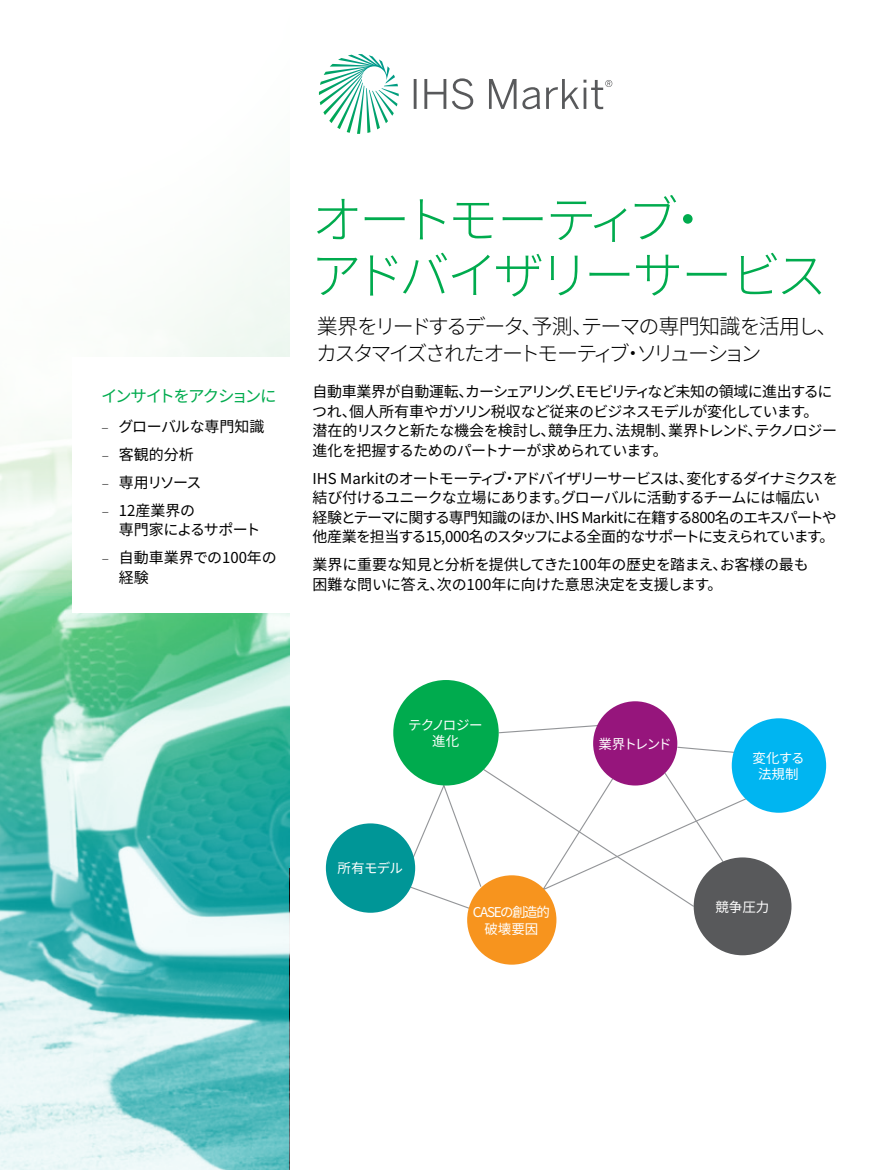
<style>
.page{position:relative;width:893px;height:1170px;background:#fff}
.page>*{position:absolute;margin:0;border:0;box-sizing:border-box;transform-origin:0 0}
.t1{font:300 51px/55.5px "Source Han Sans";letter-spacing:-.105em;color:#00ab4e}
.t2{font:300 21px/27px "Source Han Sans";letter-spacing:-.105em;color:#000}
.t3{font:16.5px "Source Han Sans";letter-spacing:-.1em;color:#00ab4e}
.t4{font:15px/19.5px "Source Han Sans";letter-spacing:-.06em;color:#000}
.t5{font:15px/19.5px "Source Han Sans";letter-spacing:-.04em;color:#000}
.t6{font:15px/19.5px "Source Han Sans";letter-spacing:-.015em;color:#000}
.t7{font:15px/28px "Source Han Sans";color:#000}
.t8{font:13.5px/16.5px "Source Han Sans";letter-spacing:-.055em;color:#fff;text-align:center}
.t9{font:13.5px/16.5px "Source Han Sans";letter-spacing:-.1em;color:#fff;text-align:center}
.s1{font-family:"Source Sans Pro";font-weight:300}
</style>
<div class="page">
<svg style="left:0;top:867px;width:289px;height:302px;background:#8ad0d1"></svg>
<svg style="left:0;top:225px;width:289px;height:642px"></svg>
<svg style="left:319px;top:54px;width:80px;height:80px"></svg>
<svg style="left:414px;top:79px;width:3px;height:30px"></svg>
<svg style="left:424px;top:79px;width:22px;height:30px"></svg>
<svg style="left:452px;top:78px;width:21px;height:31px"></svg>
<svg style="left:489px;top:79px;width:51px;height:30px"></svg>
<svg style="left:546px;top:79px;width:66px;height:30px"></svg>
<div style="left:72px;top:357px;width:219px;height:255px;background:#fff"></div>
<svg style="left:498px;top:724px;width:99px;height:10px"></svg>
<svg style="left:676px;top:746px;width:59px;height:7px"></svg>
<svg style="left:409px;top:767px;width:339px;height:142px"></svg>
<div style="left:393px;top:680px;width:106px;height:105px;background:#00ab4e;border-radius:50%"></div>
<div style="left:326px;top:823px;width:89px;height:89px;background:#009697;border-radius:50%"></div>
<div style="left:467px;top:875px;width:89px;height:89px;background:#f7941e;border-radius:50%"></div>
<div style="left:694px;top:857px;width:97px;height:98px;background:#58595b;border-radius:50%"></div>
<div style="left:732px;top:718px;width:94px;height:94px;background:#00b5f1;border-radius:50%"></div>
<div style="left:593px;top:701px;width:84px;height:84px;background:#96157c;border-radius:50%"></div>
<p class="t3" style="left:101px;top:386px;width:177px">インサイトをアクションに</p>
<p class="t7" style="left:101px;top:412px;width:165px"><span class="s1">‒</span> グローバルな専門知識<span class="s1">‒</span> 客観的分析<br><span class="s1">‒</span> 専用リソース<br><span class="s1">‒</span> 12産業界の</p>
<p class="t6" style="left:102px;top:516px;width:177px;line-height:28px;text-align:center">専門家によるサポート<br><span class="s1">‒</span> 自動車業界での100年の</p>
<p class="t5" style="left:119px;top:567px;width:31px">経験</p>
<h1 class="t1" style="left:311px;top:193px;width:518px">オートモーティブ・<br>アドバイザリーサービス</h1>
<h2 class="t2" style="left:316px;top:313px;width:523px">業界をリードするデータ、予測、テーマの専門知識を活用し、カスタマイズされたオートモーティブ・ソリューション</h2>
<p class="t5" style="left:312px;top:382px;width:527px">自動車業界が自動運転、カーシェアリング、Eモビリティなど未知の領域に進出するにつれ、個人所有車やガソリン税収など従来のビジネスモデルが変化しています。潜在的リスクと新たな機会を検討し、競争圧力、法規制、業界トレンド、テクノロジー進化を把握するためのパートナーが求められています。</p>
<p class="t4" style="left:313px;top:468px;width:527px">IHS Markitのオートモーティブ・アドバイザリーサービスは、変化するダイナミクスを結び付けるユニークな立場にあります。グローバルに活動するチームには幅広い経験とテーマに関する専門知識のほか、IHS Markitに在籍する800名のエキスパートや他産業を担当する15,000名のスタッフによる全面的なサポートに支えられています。</p>
<p class="t6" style="left:313px;top:555px;width:498px">業界に重要な知見と分析を提供してきた100年の歴史を踏まえ、お客様の最も困難な問いに答え、次の100年に向けた意思決定を支援します。</p>
<p class="t8" style="left:408px;top:717px;width:76px">テクノロジー進化</p>
<p class="t8" style="left:338px;top:860px;width:67px">所有モデル</p>
<p class="t8" style="left:598px;top:735px;width:75px">業界トレンド</p>
<p class="t8" style="left:753px;top:749px;width:54px">変化する法規制</p>
<p class="t9" style="left:473px;top:904px;width:78px">CASEの創造的破壊要因</p>
<p class="t8" style="left:715px;top:898px;width:55px">競争圧力</p>
</div>
